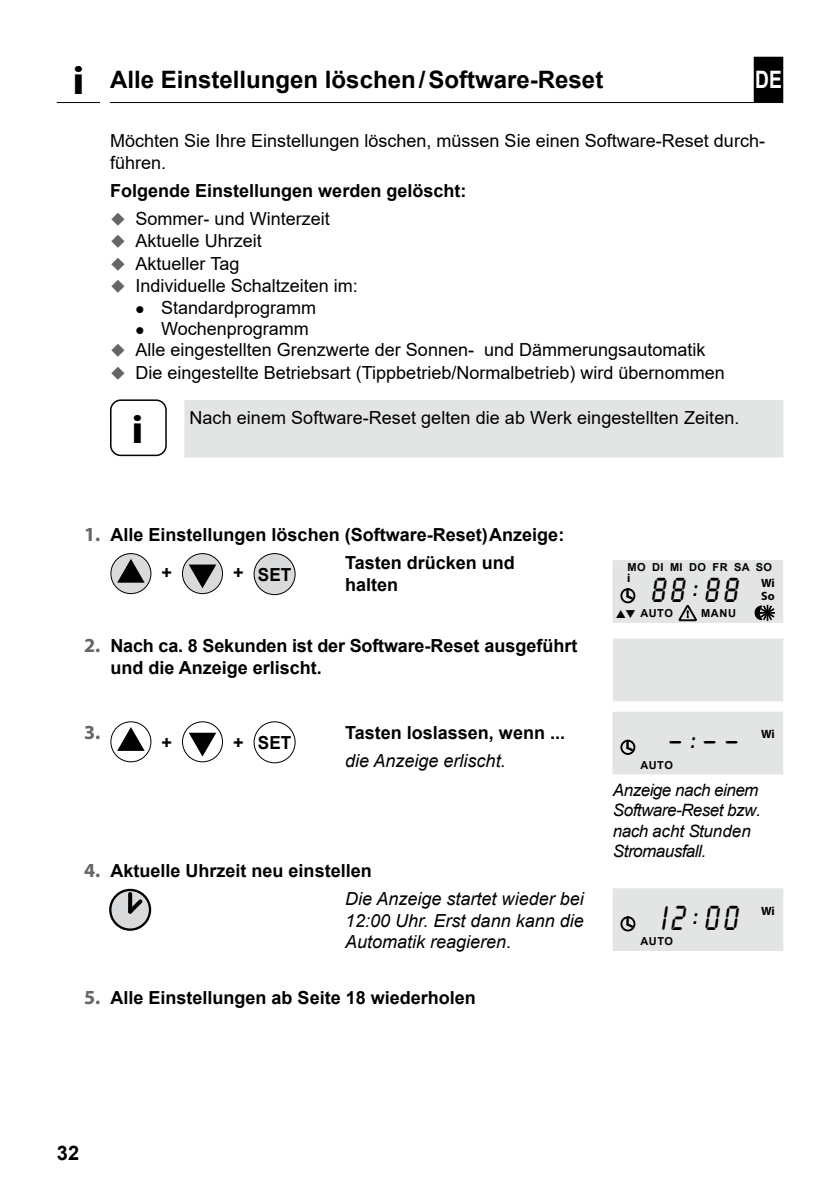
<style>
.page{position:relative;width:840px;height:1191px;background:#fff}
.page>*{position:absolute;margin:0;border:0;box-sizing:border-box;transform-origin:0 0}
.t1{font:700 40px "Myriad Pro";color:#000;scale:1.1 1}
.t2{font:36px "Lcd D";letter-spacing:.13em;color:#000;scale:.85 1}
.t3{font:32px "Lcd D";color:#000}
.t4{font:700 24px "Arial";color:#000}
.t5{font:700 24px "Arial";color:#fff;scale:.8 1}
.t6{font:700 20px "Myriad Pro";color:#646567}
.t7{font:700 20px "Arial";color:#000}
.t8{font:18px/21.6px "Arial";color:#000}
.t9{font:700 18px/21.6px "Arial";color:#000}
.t10{font:italic 18px/21.6px "Arial";color:#000}
.t11{font:italic 17px/20.4px "Arial";letter-spacing:-.03em;color:#000}
.t12{font:700 12px/13.2px "Myriad Pro";letter-spacing:-.025em;color:#000}
.t13{font:700 11px "Arial";letter-spacing:.035em;color:#000}
.s1{font-family:"Myriad Pro";font-size:40px}
.s2{font-family:"Myriad Pro";font-size:20px;color:#646567}
.s3{font-weight:400;font-style:italic}
.s4{color:#e3e4e4}
.s5{font-size:36px}
</style>
<div class="page">
<div style="left:184px;top:400px;width:598px;height:57px;background:#e3e4e4"></div>
<div style="left:110px;top:399px;width:57px;height:57px;border:2px solid #000;border-radius:10px"></div>
<div style="left:612px;top:638px;width:170px;height:63px;background:#e3e4e4;border:1px solid #e3e4e4"></div>
<svg style="left:111px;top:553px;width:40px;height:40px"></svg>
<div style="left:110px;top:553px;width:41px;height:41px;border:1px solid #000;border-radius:50%"></div>
<svg style="left:117px;top:559px;width:28px;height:23px"></svg>
<div style="left:182px;top:553px;width:40px;height:40px;background:#d9dadb;border-radius:50%"></div>
<div style="left:182px;top:553px;width:41px;height:41px;border:1px solid #000;border-radius:50%"></div>
<svg style="left:189px;top:564px;width:27px;height:24px"></svg>
<div style="left:254px;top:553px;width:41px;height:41px;background:#d9dadb;border-radius:50%"></div>
<div style="left:253px;top:553px;width:42px;height:42px;border:1px solid #000;border-radius:50%"></div>
<div style="left:110px;top:721px;width:41px;height:41px;border:1px solid #000;border-radius:50%"></div>
<svg style="left:117px;top:727px;width:28px;height:24px"></svg>
<div style="left:182px;top:721px;width:41px;height:41px;border:1px solid #000;border-radius:50%"></div>
<svg style="left:189px;top:732px;width:27px;height:24px"></svg>
<div style="left:253px;top:721px;width:42px;height:42px;border:1px solid #000;border-radius:50%"></div>
<svg style="left:109px;top:888px;width:42px;height:42px"></svg>
<div style="left:612px;top:560px;width:170px;height:63px;background:#e3e4e4"></div>
<svg style="left:620px;top:588px;width:14px;height:15px"></svg>
<svg style="left:678px;top:605px;width:18px;height:15px"></svg>
<svg style="left:754px;top:605px;width:20px;height:15px"></svg>
<div style="left:612px;top:711px;width:170px;height:63px;background:#e3e4e4;border:1px solid #e3e4e4"></div>
<svg style="left:620px;top:740px;width:14px;height:14px"></svg>
<div style="left:612px;top:888px;width:170px;height:63px;background:#e3e4e4"></div>
<svg style="left:620px;top:916px;width:14px;height:15px"></svg>
<div style="left:754px;top:58px;width:27px;height:43px;background:#000"></div>
<div style="left:753px;top:57px;width:29px;height:45px;border:2px solid #000"></div>
<hr style="left:110px;top:102px;width:672px;height:1px;background:#000">
<hr style="left:57px;top:102px;width:43px;height:1px;background:#000">
<h3 class="t4" style="left:72px;top:63px;width:532px"><span class="s1">i</span> Alle Einstellungen löschen/Software-Reset</h3>
<p class="t8" style="left:110px;top:130px;width:656px">Möchten Sie Ihre Einstellungen löschen, müssen Sie einen Software-Reset durch&shy;führen.</p>
<p class="t9" style="left:110px;top:180px;width:358px">Folgende Einstellungen werden gelöscht:</p>
<p class="t8" style="left:135px;top:207px;width:196px">Sommer- und Winterzeit</p>
<p class="t8" style="left:135px;top:230px;width:128px">Aktuelle Uhrzeit</p>
<p class="t8" style="left:135px;top:253px;width:105px">Aktueller Tag</p>
<p class="t8" style="left:135px;top:275px;width:224px">Individuelle Schaltzeiten im:</p>
<p class="t8" style="left:161px;top:296px;width:157px">Standardprogramm</p>
<p class="t8" style="left:161px;top:318px;width:149px">Wochenprogramm</p>
<p class="t8" style="left:135px;top:339px;width:571px">Alle eingestellten Grenzwerte der Sonnen- und Dämmerungsautomatik</p>
<p class="t8" style="left:135px;top:361px;width:590px">Die eingestellte Betriebsart (Tippbetrieb/Normalbetrieb) wird übernommen</p>
<h1 class="t1" style="left:131px;top:407px;width:12px">i</h1>
<p class="t8" style="left:189px;top:406px;width:551px">Nach einem Software-Reset gelten die ab Werk eingestellten Zeiten.</p>
<h3 class="t5" style="left:754px;top:63px;width:35px">DE</h3>
<p class="t9" style="left:161px;top:516px;width:404px;line-height:37.8px;text-indent:-77px"><span class="s2">1.</span> Alle Einstellungen löschen (Software-Reset)Anzeige: +</p>
<p class="t9" style="left:233px;top:564px;width:60px">+ SET</p>
<p class="t9" style="left:345px;top:552px;width:171px">Tasten drücken und halten</p>
<p class="t9" style="left:110px;top:635px;width:468px;text-indent:-26px"><span class="s2">2.</span> Nach ca. 8 Sekunden ist der Software-Reset ausgeführt und die Anzeige erlischt.</p>
<p class="t6" style="left:84px;top:721px;width:18px">3.</p>
<p class="t9" style="left:161px;top:732px;width:12px">+</p>
<p class="t9" style="left:233px;top:732px;width:60px">+ SET</p>
<p class="t9" style="left:345px;top:722px;width:221px">Tasten loslassen, wenn ...</p>
<p class="t10" style="left:345px;top:749px;width:162px">die Anzeige erlischt.</p>
<p class="t9" style="left:345px;top:857px;width:240px;line-height:27.8px;text-indent:-261px"><span class="s2">4.</span> Aktuelle Uhrzeit neu einstellen<br><span class="s3">Die Anzeige startet wieder bei</span></p>
<p class="t10" style="left:345px;top:910px;width:240px">12:00 Uhr. Erst dann kann die<br>Automatik reagieren.</p>
<p class="t9" style="left:84px;top:987px;width:393px"><span class="s2">5.</span> Alle Einstellungen ab Seite 18 wiederholen</p>
<p class="t13" style="left:627px;top:559px;width:146px">MO DI MI DO FR SA SO</p>
<h2 class="t2" style="left:649px;top:572px;width:104px">88:88</h2>
<p class="t13" style="left:625px;top:605px;width:49px">❑ AUTO</p>
<p class="t13" style="left:700px;top:605px;width:37px">MANU</p>
<p class="t12" style="left:626px;top:572px;width:5px">i</p>
<p class="t12" style="left:760px;top:576px;width:15px">Wi<br>So</p>
<h3 class="t3" style="left:644px;top:724px;width:94px"><span class="s4">–</span>–<span class="s5">:</span>––</h3>
<p class="t13" style="left:640px;top:757px;width:34px">AUTO</p>
<p class="t12" style="left:760px;top:728px;width:15px">Wi</p>
<p class="t11" style="left:612px;top:780px;width:149px">Anzeige nach einem<br>Software-Reset bzw. nach acht Stunden<br>Stromausfall.</p>
<h2 class="t2" style="left:660px;top:900px;width:92px">i2:00</h2>
<p class="t13" style="left:640px;top:933px;width:34px">AUTO</p>
<p class="t12" style="left:760px;top:904px;width:15px">Wi</p>
<p class="t7" style="left:57px;top:1139px;width:24px">32</p>
</div>
